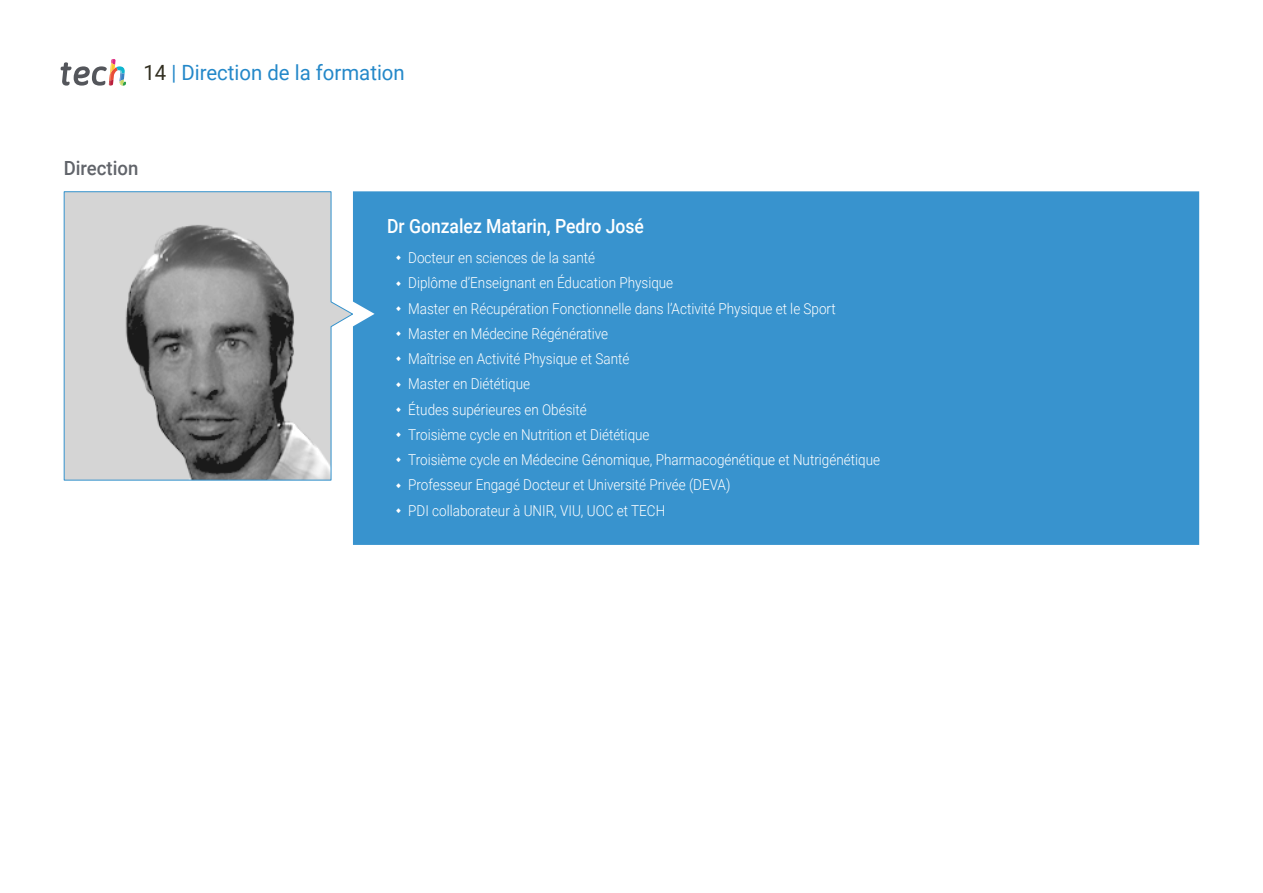
<style>
.page{position:relative;width:1263px;height:893px;background:#fff}
.page>*{position:absolute;margin:0;border:0;box-sizing:border-box;transform-origin:0 0}
.t1{font:21px "Roboto";color:#2488c9}
.t2{font:500 19.5px "Roboto";color:#fff;scale:.9 1}
.t3{font:500 19.5px "Roboto";color:#61646a;scale:.95 1}
.t4{font:300 15px/25.2px "Roboto";color:#fff;scale:.9 1}
.s1{color:#312e20}
</style>
<div class="page">
<svg style="left:61px;top:59px;width:65px;height:27px"></svg>
<div style="left:353px;top:191px;width:846px;height:354px;background:#3893ce"></div>
<svg style="left:63px;top:191px;width:291px;height:290px;background:#aeafb0"></svg>
<svg style="left:396px;top:255px;width:5px;height:5px"></svg>
<svg style="left:396px;top:281px;width:5px;height:5px"></svg>
<svg style="left:396px;top:306px;width:5px;height:5px"></svg>
<svg style="left:396px;top:331px;width:5px;height:5px"></svg>
<svg style="left:396px;top:356px;width:5px;height:5px"></svg>
<svg style="left:396px;top:382px;width:5px;height:5px"></svg>
<svg style="left:396px;top:407px;width:5px;height:5px"></svg>
<svg style="left:396px;top:432px;width:5px;height:5px"></svg>
<svg style="left:396px;top:457px;width:5px;height:5px"></svg>
<svg style="left:396px;top:483px;width:5px;height:5px"></svg>
<svg style="left:396px;top:508px;width:5px;height:5px"></svg>
<h1 class="t1" style="left:144px;top:57px;width:263px"><span class="s1">14</span> | Direction de la formation</h1>
<h2 class="t3" style="left:64px;top:154px;width:80px">Direction</h2>
<h2 class="t2" style="left:387px;top:212px;width:287px">Dr Gonzalez Matarin, Pedro José</h2>
<p class="t4" style="left:408px;top:244px;width:526px">Docteur en sciences de la santé<br>Diplôme d’Enseignant en Éducation Physique<br>Master en Récupération Fonctionnelle dans l’Activité Physique et le Sport Master en Médecine Régénérative<br>Maîtrise en Activité Physique et Santé<br>Master en Diététique<br>Études supérieures en Obésité<br>Troisième cycle en Nutrition et Diététique<br>Troisième cycle en Médecine Génomique, Pharmacogénétique et Nutrigénétique Professeur Engagé Docteur et Université Privée (DEVA)<br>PDI collaborateur à UNIR, VIU, UOC et TECH</p>
</div>
